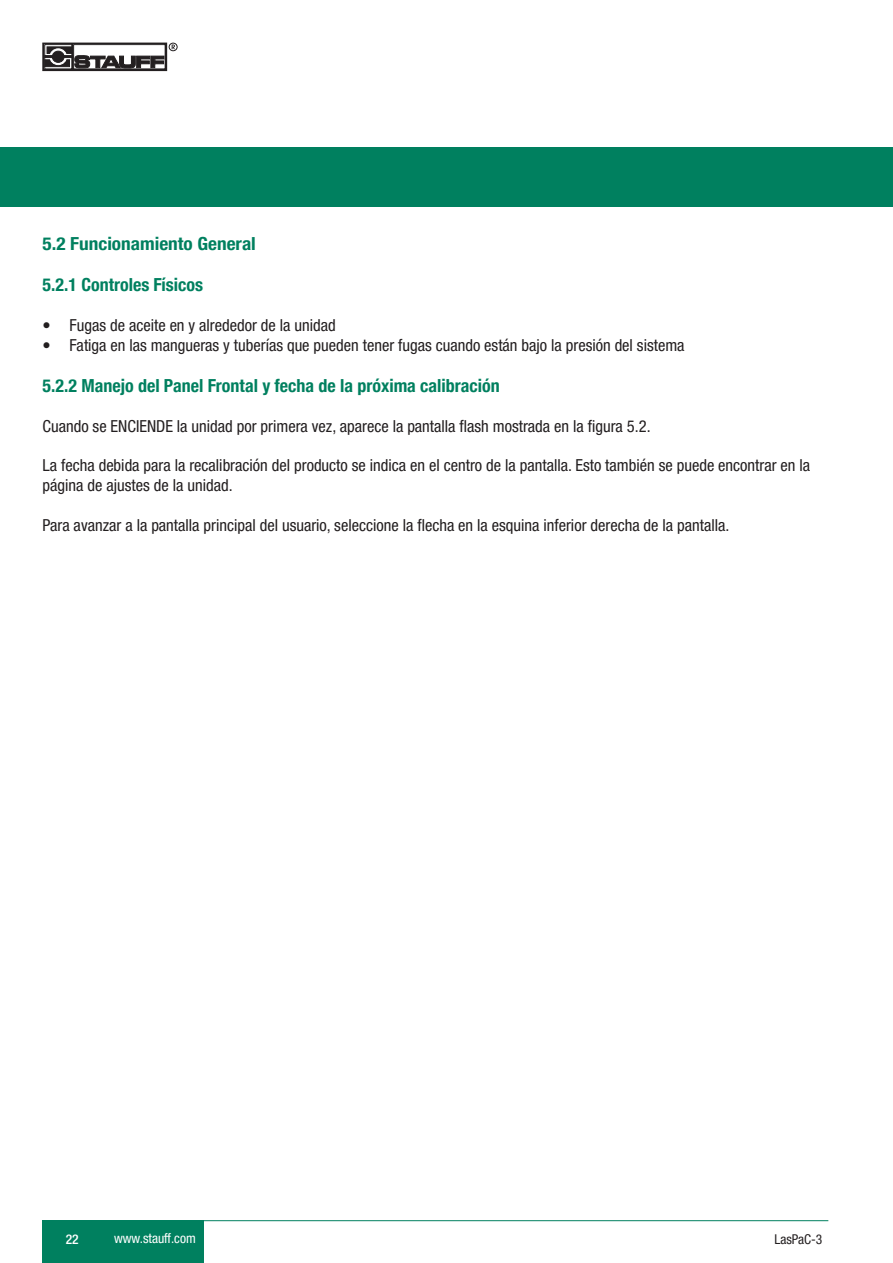
<style>
.page{position:relative;width:893px;height:1263px;background:#fff}
.page>*{position:absolute;margin:0;border:0;box-sizing:border-box;transform-origin:0 0}
.t1{font:700 condensed 18px "Helvetica Neue LTW1 G";color:#00805f}
.t2{font:700 condensed 18px "Helvetica Neue LTW1 G";color:#00805f;scale:1.07 1}
.t3{font:condensed 16.5px/19.8px "Helvetica Neue LTW1 G";color:#231f20}
.t4{font:condensed 13.5px "Helvetica Neue LTW1 G";color:#fff}
.t5{font:condensed 13.5px "Helvetica Neue LTW1 G";color:#231f20}
.t6{font:500 condensed 13.5px "Helvetica Neue LTW1 G";color:#fff}
</style>
<div class="page">
<div style="left:43px;top:1220px;width:161px;height:43px;background:#00805f"></div>
<hr style="left:43px;top:1220px;width:785px;height:1px;background:#00805f">
<div style="left:43px;top:43px;width:124px;height:28px;border:1px solid #231f20"></div>
<svg style="left:47px;top:53px;width:23px;height:7px"></svg>
<div style="left:169px;top:43px;width:9px;height:8px;border:1px solid #231f20;border-radius:50%"></div>
<svg style="left:172px;top:45px;width:3px;height:4px"></svg>
<svg style="left:47px;top:47px;width:26px;height:6px"></svg>
<svg style="left:45px;top:60px;width:25px;height:7px"></svg>
<svg style="left:50px;top:49px;width:16px;height:16px"></svg>
<div style="left:50px;top:49px;width:17px;height:16px;border:1px solid #fff;border-radius:50%"></div>
<div style="left:52px;top:51px;width:12px;height:11px;background:#231f20;border-radius:50%"></div>
<div style="left:52px;top:51px;width:12px;height:11px;border:1px solid #231f20;border-radius:50%"></div>
<hr style="left:45px;top:56px;width:28px;height:2px;background:#231f20">
<svg style="left:75px;top:55px;width:89px;height:13px"></svg>
<div style="left:0;top:147px;width:893px;height:59px;background:#00805f"></div>
<p class="t2" style="left:43px;top:233px;width:201px">5.2 Funcionamiento General</p>
<p class="t1" style="left:43px;top:274px;width:162px">5.2.1 Controles Físicos</p>
<p class="t3" style="left:43px;top:315px;width:295px">• Fugas de aceite en y alrededor de la unidad</p>
<p class="t3" style="left:43px;top:335px;width:644px">• Fatiga en las mangueras y tuberías que pueden tener fugas cuando están bajo la presión del sistema</p>
<p class="t1" style="left:43px;top:375px;width:459px">5.2.2 Manejo del Panel Frontal y fecha de la próxima calibración</p>
<p class="t3" style="left:43px;top:416px;width:610px">Cuando se ENCIENDE la unidad por primera vez, aparece la pantalla flash mostrada en la figura 5.2.</p>
<p class="t3" style="left:43px;top:455px;width:769px">La fecha debida para la recalibración del producto se indica en el centro de la pantalla. Esto también se puede encontrar en la página de ajustes de la unidad.</p>
<p class="t3" style="left:43px;top:515px;width:688px">Para avanzar a la pantalla principal del usuario, seleccione la flecha en la esquina inferior derecha de la pantalla.</p>
<p class="t6" style="left:66px;top:1231px;width:14px">22</p>
<p class="t4" style="left:114px;top:1230px;width:83px">www.stauff.com</p>
<p class="t5" style="left:774px;top:1231px;width:49px">LasPaC-3</p>
</div>
